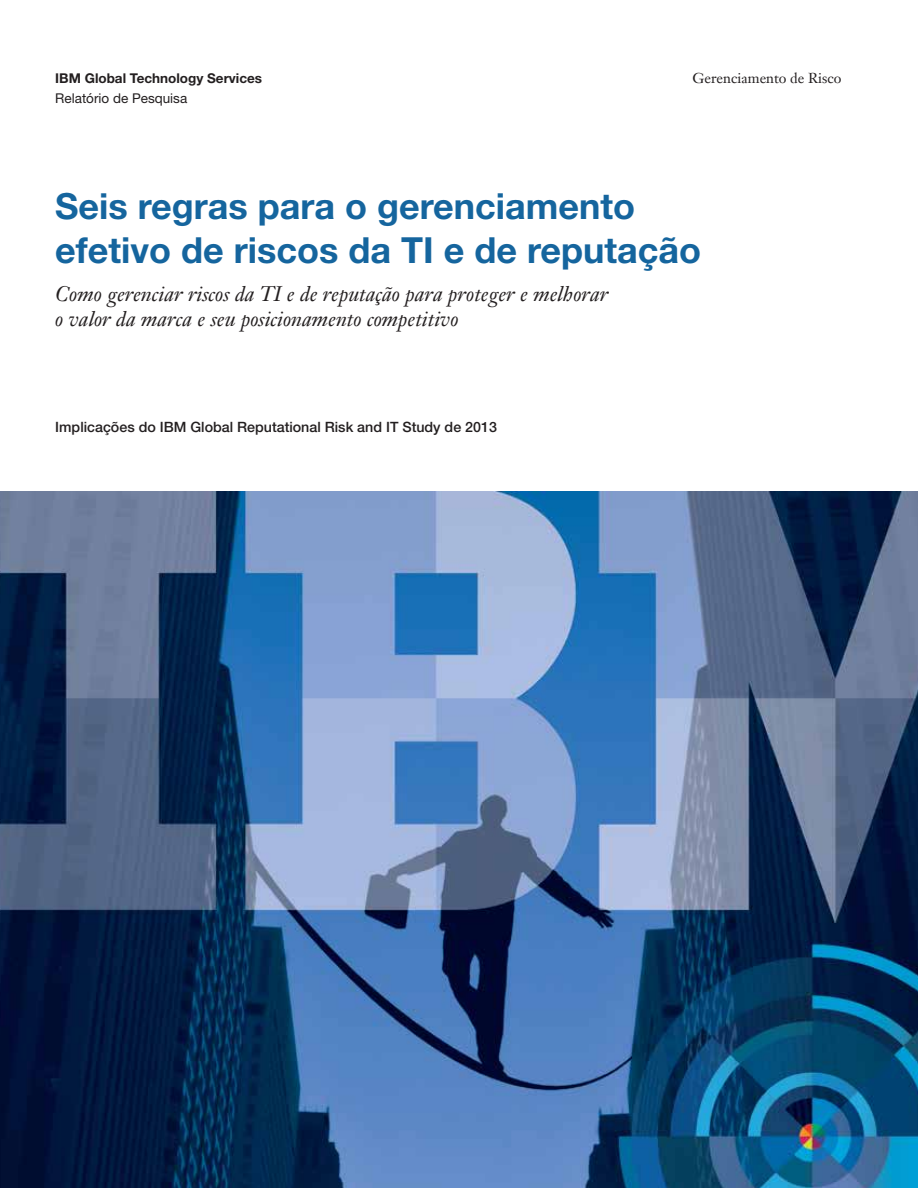
<style>
.page{position:relative;width:918px;height:1188px;background:#fff}
.page>*{position:absolute;margin:0;border:0;box-sizing:border-box;transform-origin:0 0}
.t1{font:700 36px/43.2px "Helvetica Neue";color:#15659e}
.t2{font:italic 21px/25.2px "Janson Text LT";color:#231f20}
.t3{font:500 14.25px "Helvetica Neue";color:#231f20}
.t4{font:14.25px "Janson Text LT";color:#231f20}
.t5{font:700 13.5px "Helvetica Neue";color:#231f20}
.t6{font:13.5px "Helvetica Neue";color:#231f20}
</style>
<div class="page">
<img style="left:0;top:491px;width:918px;height:697px">
<p class="t5" style="left:55px;top:70px;width:208px">IBM Global Technology Services</p>
<p class="t6" style="left:55px;top:90px;width:134px">Relatório de Pesquisa</p>
<p class="t4" style="left:693px;top:69px;width:150px">Gerenciamento de Risco</p>
<h1 class="t1" style="left:55px;top:184px;width:647px">Seis regras para o gerenciamento efetivo de riscos da TI e de reputação</h1>
<p class="t2" style="left:55px;top:281px;width:555px">Como gerenciar riscos da TI e de reputação para proteger e melhorar o valor da marca e seu posicionamento competitivo</p>
<p class="t3" style="left:55px;top:418px;width:443px">Implicações do IBM Global Reputational Risk and IT Study de 2013</p>
</div>
